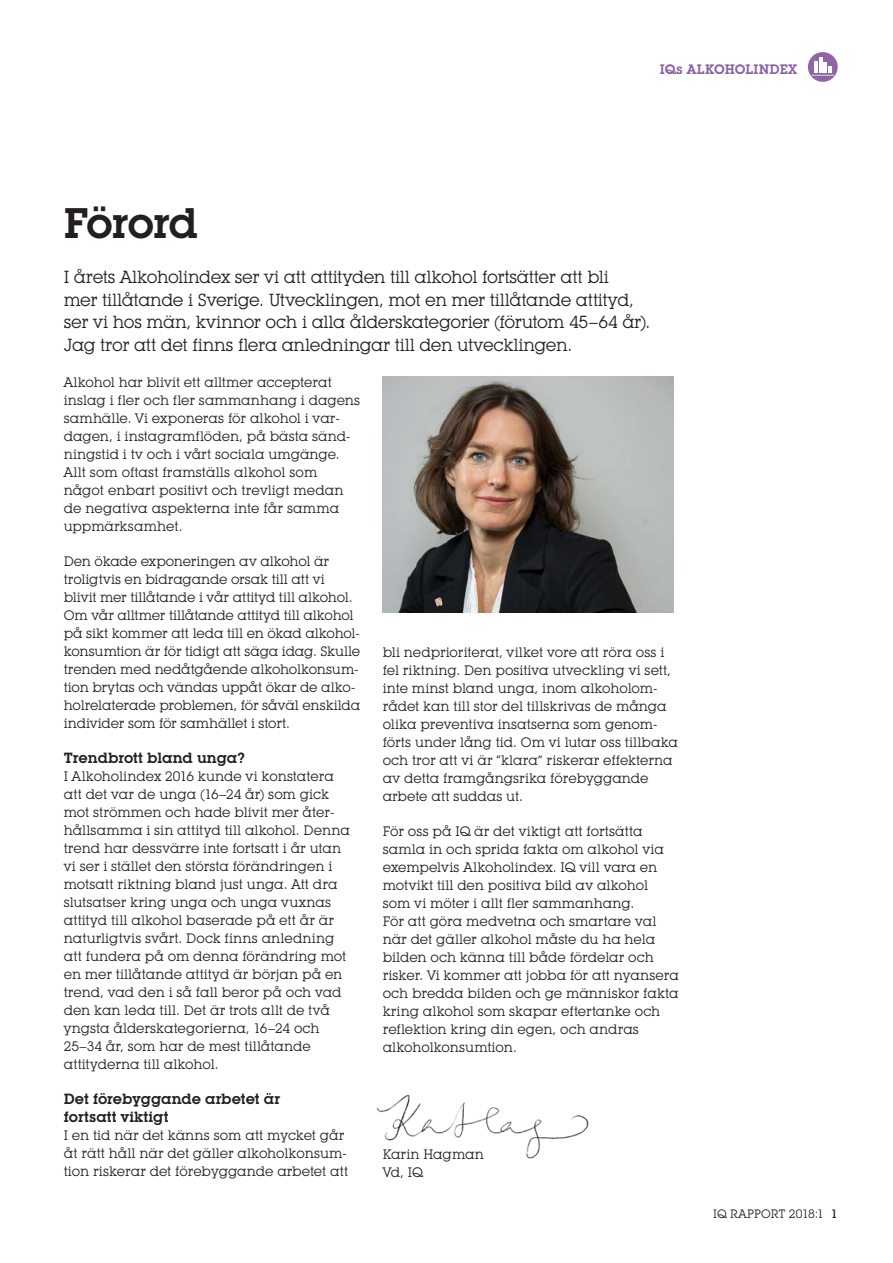
<style>
.page{position:relative;width:893px;height:1263px;background:#fff}
.page>*{position:absolute;margin:0;border:0;box-sizing:border-box;transform-origin:0 0}
.t1{font:600 42px "Lubalin Graph IT Cby BT";letter-spacing:-.03em;color:#231f20}
.t2{font:17.25px/22.5px "Lubalin Graph IT Cby BT";letter-spacing:-.02em;color:#231f20}
.t3{font:600 14.55px/18px "Lubalin Graph IT Cby BT";letter-spacing:-.005em;color:#231f20}
.t4{font:13.5px/18px "Lubalin Graph IT Cby BT";letter-spacing:-.005em;color:#231f20}
.t5{font:600 13.5px "Lubalin Graph IT Cby BT";letter-spacing:-.005em;color:#8c62a3}
.t6{font:12px "Lubalin Graph IT Cby BT";color:#231f20}
.s1{font-weight:500}
</style>
<div class="page">
<div style="left:808px;top:52px;width:30px;height:30px;background:#8f65a5;border-radius:50%"></div>
<hr style="left:819px;top:58px;width:3px;height:15px;background:#fff">
<svg style="left:811px;top:62px;width:23px;height:14px"></svg>
<img style="left:376px;top:1094px;width:213px;height:65px">
<img style="left:383px;top:377px;width:290px;height:236px">
<p class="t5" style="left:660px;top:61px;width:139px">IQs ALKOHOLINDEX</p>
<h1 class="t1" style="left:64px;top:198px;width:136px">Förord</h1>
<p class="t2" style="left:64px;top:266px;width:588px">I årets Alkoholindex ser vi att attityden till alkohol fortsätter att bli<br>mer tillåtande i Sverige. Utvecklingen, mot en mer tillåtande attityd, ser vi hos män, kvinnor och i alla ålderskategorier (förutom 45–64 år).<br>Jag tror att det finns flera anledningar till den utvecklingen.</p>
<p class="t4" style="left:64px;top:373px;width:298px">Alkohol har blivit ett alltmer accepterat inslag i fler och fler sammanhang i dagens samhälle. Vi exponeras för alkohol i var&shy;dagen, i instagramflöden, på bästa sänd&shy;ningstid i tv och i vårt sociala umgänge.<br>Allt som oftast framställs alkohol som något enbart positivt och trevligt medan de negativa aspekterna inte får samma uppmärksamhet.</p>
<p class="t4" style="left:64px;top:552px;width:298px">Den ökade exponeringen av alkohol är troligtvis en bidragande orsak till att vi blivit mer tillåtande i vår attityd till alkohol.<br>Om vår alltmer tillåtande attityd till alkohol på sikt kommer att leda till en ökad alkohol&shy;konsumtion är för tidigt att säga idag. Skulle trenden med nedåtgående alkoholkonsum&shy;tion brytas och vändas uppåt ökar de alko&shy;holrelaterade problemen, för såväl enskilda individer som för samhället i stort.</p>
<p class="t3" style="left:64px;top:749px;width:182px">Trendbrott bland unga?</p>
<p class="t4" style="left:64px;top:767px;width:288px">I Alkoholindex 2016 kunde vi konstatera att det var de unga (16–24 år) som gick mot strömmen och hade blivit mer åter&shy;hållsamma i sin attityd till alkohol. Denna trend har dessvärre inte fortsatt i år utan vi ser i stället den största förändringen i motsatt riktning bland just unga. Att dra slutsatser kring unga och unga vuxnas attityd till alkohol baserade på ett år är naturligtvis svårt. Dock finns anledning att fundera på om denna förändring mot en mer tillåtande attityd är början på en trend, vad den i så fall beror på och vad den kan leda till. Det är trots allt de två yngsta ålderskategorierna, 16–24 och 25–34 år, som har de mest tillåtande attityderna till alkohol.</p>
<p class="t3" style="left:64px;top:1090px;width:218px">Det förebyggande arbetet är fortsatt viktigt</p>
<p class="t4" style="left:64px;top:1126px;width:286px">I en tid när det känns som att mycket går åt rätt håll när det gäller alkoholkonsum&shy;tion riskerar det förebyggande arbetet att</p>
<p class="t4" style="left:383px;top:643px;width:297px">bli nedprioriterat, vilket vore att röra oss i fel riktning. Den positiva utveckling vi sett, inte minst bland unga, inom alkoholom&shy;rådet kan till stor del tillskrivas de många olika preventiva insatserna som genom&shy;förts under lång tid. Om vi lutar oss tillbaka och tror att vi är ”klara” riskerar effekterna av detta framgångsrika förebyggande arbete att suddas ut.</p>
<p class="t4" style="left:383px;top:822px;width:298px">För oss på IQ är det viktigt att fortsätta samla in och sprida fakta om alkohol via exempelvis Alkoholindex. IQ vill vara en motvikt till den positiva bild av alkohol som vi möter i allt fler sammanhang.<br>För att göra medvetna och smartare val när det gäller alkohol måste du ha hela bilden och känna till både fördelar och risker. Vi kommer att jobba för att nyansera och bredda bilden och ge människor fakta kring alkohol som skapar eftertanke och reflektion kring din egen, och andras alkoholkonsumtion.</p>
<p class="t4" style="left:383px;top:1145px;width:103px">Karin Hagman<br>Vd, IQ</p>
<p class="t6" style="left:713px;top:1206px;width:126px">IQ RAPPORT 2018:1 <span class="s1">1</span></p>
</div>
